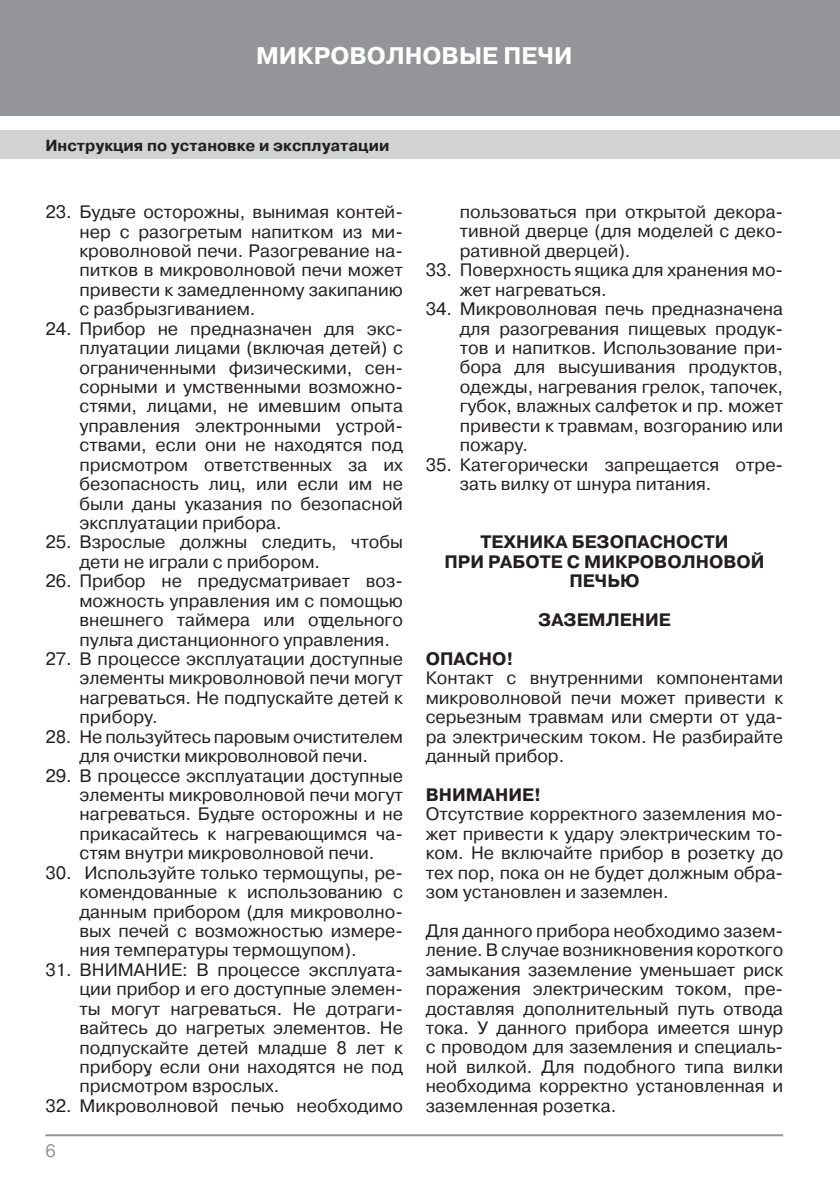
<style>
.page{position:relative;width:840px;height:1191px;background:#fff}
.page>*{position:absolute;margin:0;border:0;box-sizing:border-box;transform-origin:0 0}
.t1{font:700 24px "Pragmatica C";color:#fff}
.t2{font:18px/19.4px "Pragmatica C";color:#231f20;text-align:justify}
.t3{font:700 18px/19.4px "Pragmatica C";color:#231f20;text-align:center}
.t4{font:18px "Pragmatica C";color:#939598}
.t5{font:700 16px "Pragmatica C";color:#231f20}
</style>
<div class="page">
<div style="left:0;top:0;width:839px;height:116px;background:#939598"></div>
<div style="left:0;top:130px;width:839px;height:29px;background:#d1d2d4"></div>
<hr style="left:45px;top:1134px;width:737px;height:2px;background:#939598">
<h1 class="t1" style="left:256px;top:42px;width:318px">МИКРОВОЛНОВЫЕ ПЕЧИ</h1>
<p class="t5" style="left:45px;top:136px;width:345px">Инструкция по установке и эксплуатации</p>
<p class="t2" style="left:79px;top:202px;width:325px;text-indent:-34px">23. Будьте осторожны, вынимая контей&shy;нер с разогретым напитком из ми&shy;кроволновой печи. Разогревание на&shy;питков в микроволновой печи может привести к замедленному закипанию с разбрызгиванием.</p>
<p class="t2" style="left:79px;top:319px;width:325px;text-indent:-34px">24. Прибор не предназначен для экс&shy;плуатации лицами (включая детей) с ограниченными физическими, сен&shy;сорными и умственными возможно&shy;стями, лицами, не имевшим опыта управления электронными устрой&shy;ствами, если они не находятся под присмотром ответственных за их безопасность лиц, или если им не были даны указания по безопасной эксплуатации прибора.</p>
<p class="t2" style="left:79px;top:532px;width:325px;text-indent:-34px">25. Взрослые должны следить, чтобы дети не играли с прибором.</p>
<p class="t2" style="left:79px;top:571px;width:325px;text-indent:-34px">26. Прибор не предусматривает воз&shy;можность управления им с помощью внешнего таймера или отдельного пульта дистанционного управления.</p>
<p class="t2" style="left:79px;top:649px;width:325px;text-indent:-34px">27. В процессе эксплуатации доступные элементы микроволновой печи могут нагреваться. Не подпускайте детей к прибору.</p>
<p class="t2" style="left:45px;top:727px;width:359px;text-align:center">28. Не пользуйтесь паровым очистителем для очистки микроволновой печи.</p>
<p class="t2" style="left:79px;top:766px;width:325px;text-indent:-34px">29. В процессе эксплуатации доступные элементы микроволновой печи могут нагреваться. Будьте осторожны и не прикасайтесь к нагревающимся ча&shy;стям внутри микроволновой печи.</p>
<p class="t2" style="left:79px;top:863px;width:325px;text-indent:-34px">30. Используйте только термощупы, ре&shy;комендованные к использованию с данным прибором (для микроволно&shy;вых печей с возможностью измере&shy;ния температуры термощупом).</p>
<p class="t2" style="left:79px;top:960px;width:325px;text-indent:-34px">31. ВНИМАНИЕ: В процессе эксплуата&shy;ции прибор и его доступные элемен&shy;ты могут нагреваться. Не дотраги&shy;вайтесь до нагретых элементов. Не подпускайте детей младше 8 лет к прибору, если они находятся не под присмотром взрослых.</p>
<p class="t2" style="left:45px;top:1096px;width:359px">32. Микроволновой печью необходимо</p>
<p class="t4" style="left:45px;top:1140px;width:12px">6</p>
<p class="t2" style="left:459px;top:202px;width:325px">пользоваться при открытой декора&shy;тивной дверце (для моделей с деко&shy;ративной дверцей).</p>
<p class="t2" style="left:459px;top:260px;width:325px;text-indent:-34px">33. Поверхность ящика для хранения мо&shy;жет нагреваться.</p>
<p class="t2" style="left:459px;top:299px;width:325px;text-indent:-34px">34. Микроволновая печь предназначена для разогревания пищевых продук&shy;тов и напитков. Использование при&shy;бора для высушивания продуктов, одежды, нагревания грелок, тапочек, губок, влажных салфеток и пр. может привести к травмам, возгоранию или пожару.</p>
<p class="t2" style="left:459px;top:455px;width:325px;text-indent:-34px">35. Категорически запрещается отре&shy;зать вилку от шнура питания.</p>
<p class="t3" style="left:444px;top:532px;width:321px">ТЕХНИКА БЕЗОПАСНОСТИ<br>ПРИ РАБОТЕ С МИКРОВОЛНОВОЙ<br>ПЕЧЬЮ</p>
<p class="t3" style="left:538px;top:610px;width:134px">ЗАЗЕМЛЕНИЕ</p>
<p class="t3" style="left:425px;top:649px;width:89px">ОПАСНО!</p>
<p class="t2" style="left:425px;top:668px;width:359px">Контакт с внутренними компонентами микроволновой печи может привести к серьезным травмам или смерти от уда&shy;ра электрическим током. Не разбирайте данный прибор.</p>
<p class="t3" style="left:425px;top:785px;width:117px">ВНИМАНИЕ!</p>
<p class="t2" style="left:425px;top:804px;width:359px">Отсутствие корректного заземления мо&shy;жет привести к удару электрическим то&shy;ком. Не включайте прибор в розетку до тех пор, пока он не будет должным обра&shy;зом установлен и заземлен.</p>
<p class="t2" style="left:425px;top:921px;width:359px">Для данного прибора необходимо зазем&shy;ление. В случае возникновения короткого замыкания заземление уменьшает риск поражения электрическим током, пре&shy;доставляя дополнительный путь отвода тока. У данного прибора имеется шнур с проводом для заземления и специаль&shy;ной вилкой. Для подобного типа вилки необходима корректно установленная и заземленная розетка.</p>
</div>
